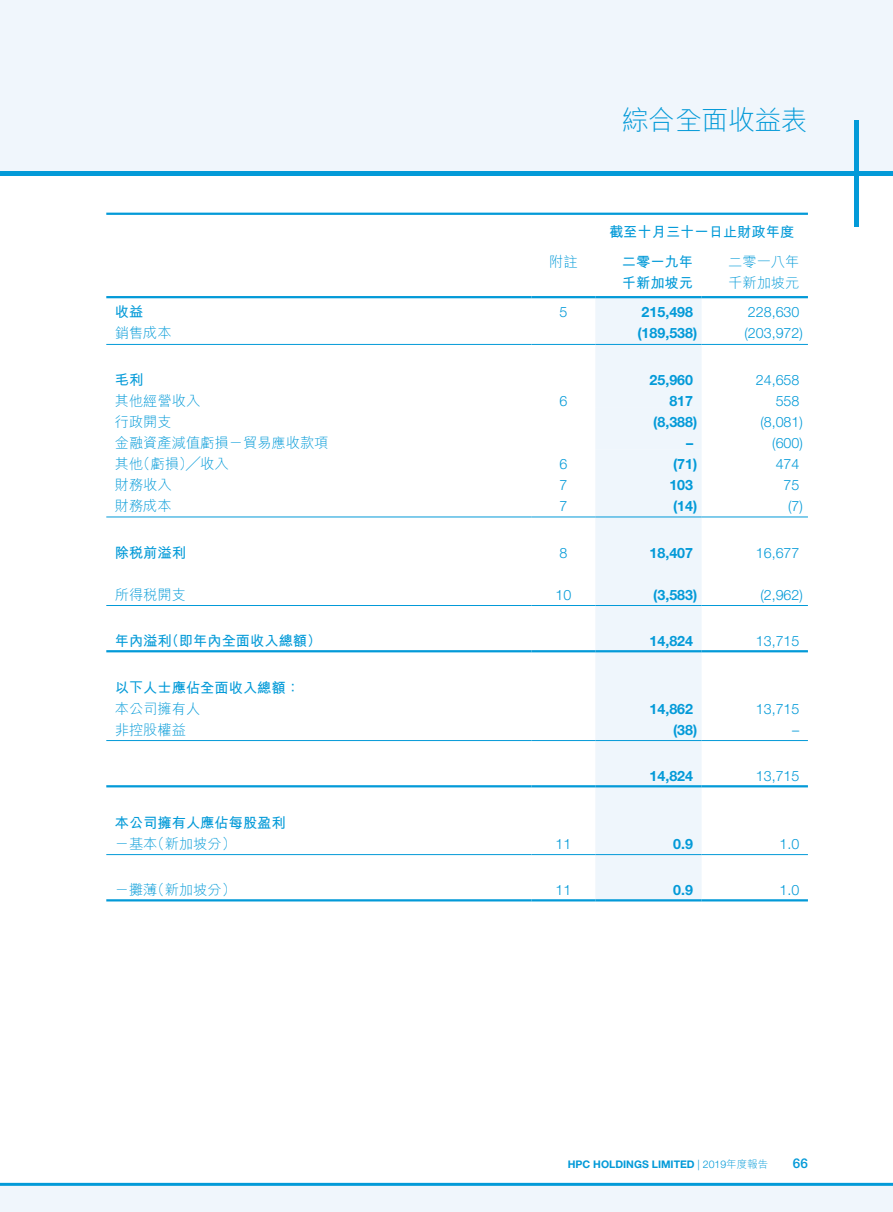
<style>
.page{position:relative;width:893px;height:1212px;background:#f0f6fc}
.page>*{position:absolute;margin:0;border:0;box-sizing:border-box;transform-origin:0 0}
.t1{font:27px "M Hei HK Light E Ten B5 H";letter-spacing:-.02em;color:#039ad8}
.t2{font:300 14.25px "Helvetica Neue LT Std";color:#039ad8}
.t3{font:14.25px "M Hei HK Light E Ten B5 H";color:#039ad8}
.t4{font:700 14.25px "Helvetica Neue LT Std";color:#039ad8}
.t5{font:14.25px "M Hei HK Bold E Ten B5 H";color:#039ad8}
.t6{font:500 13.5px "Helvetica Neue LT Std";color:#039ad8}
.t7{font:700 10.5px "Helvetica Neue LT Std";color:#039ad8}
.s1{font-weight:300}
.s2{font-family:"M Hei HK Light E Ten B5 H";font-weight:400}
</style>
<div class="page">
<div style="left:0;top:173px;width:893px;height:1012px;background:#fff"></div>
<hr style="left:0;top:171px;width:893px;height:4px;background:#039ad8">
<hr style="left:855px;top:120px;width:4px;height:106px;background:#039ad8">
<hr style="left:0;top:1183px;width:893px;height:3px;background:#039ad8">
<svg style="left:106px;top:298px;width:702px;height:558px"></svg>
<div style="left:595px;top:298px;width:107px;height:601px;background:#eff6fc"></div>
<div style="left:595px;top:408px;width:107px;height:42px;background:#eff6fc"></div>
<hr style="left:106px;top:213px;width:702px;height:2px;background:#039ad8">
<hr style="left:106px;top:296px;width:425px;height:2px;background:#039ad8">
<hr style="left:531px;top:296px;width:64px;height:2px;background:#039ad8">
<hr style="left:595px;top:296px;width:107px;height:2px;background:#039ad8">
<hr style="left:702px;top:296px;width:106px;height:2px;background:#039ad8">
<hr style="left:106px;top:344px;width:425px;height:1px;background:#039ad8">
<hr style="left:531px;top:344px;width:64px;height:1px;background:#039ad8">
<hr style="left:595px;top:344px;width:107px;height:1px;background:#039ad8">
<hr style="left:702px;top:344px;width:106px;height:1px;background:#039ad8">
<hr style="left:106px;top:517px;width:425px;height:1px;background:#039ad8">
<hr style="left:531px;top:517px;width:64px;height:1px;background:#039ad8">
<hr style="left:595px;top:517px;width:107px;height:1px;background:#039ad8">
<hr style="left:702px;top:517px;width:106px;height:1px;background:#039ad8">
<hr style="left:106px;top:605px;width:425px;height:1px;background:#039ad8">
<hr style="left:531px;top:605px;width:64px;height:1px;background:#039ad8">
<hr style="left:595px;top:605px;width:107px;height:1px;background:#039ad8">
<hr style="left:702px;top:605px;width:106px;height:1px;background:#039ad8">
<hr style="left:106px;top:650px;width:425px;height:2px;background:#039ad8">
<hr style="left:531px;top:650px;width:64px;height:2px;background:#039ad8">
<hr style="left:595px;top:650px;width:107px;height:2px;background:#039ad8">
<hr style="left:702px;top:650px;width:106px;height:2px;background:#039ad8">
<hr style="left:106px;top:740px;width:425px;height:1px;background:#039ad8">
<hr style="left:531px;top:740px;width:64px;height:1px;background:#039ad8">
<hr style="left:595px;top:740px;width:107px;height:1px;background:#039ad8">
<hr style="left:702px;top:740px;width:106px;height:1px;background:#039ad8">
<hr style="left:106px;top:785px;width:425px;height:2px;background:#039ad8">
<hr style="left:531px;top:785px;width:64px;height:2px;background:#039ad8">
<hr style="left:595px;top:785px;width:107px;height:2px;background:#039ad8">
<hr style="left:702px;top:785px;width:106px;height:2px;background:#039ad8">
<hr style="left:106px;top:854px;width:425px;height:1px;background:#039ad8">
<hr style="left:531px;top:854px;width:64px;height:1px;background:#039ad8">
<hr style="left:595px;top:854px;width:107px;height:1px;background:#039ad8">
<hr style="left:702px;top:854px;width:106px;height:1px;background:#039ad8">
<hr style="left:106px;top:899px;width:425px;height:2px;background:#039ad8">
<hr style="left:531px;top:899px;width:64px;height:2px;background:#039ad8">
<hr style="left:595px;top:899px;width:107px;height:2px;background:#039ad8">
<hr style="left:702px;top:899px;width:106px;height:2px;background:#039ad8">
<h1 class="t1" style="left:622px;top:110px;width:187px">綜合全面收益表</h1>
<p class="t5" style="left:609px;top:226px;width:187px">截至十月三十一日止財政年度</p>
<p class="t3" style="left:549px;top:256px;width:30px">附註</p>
<p class="t5" style="left:622px;top:256px;width:73px">二零一九年</p>
<p class="t3" style="left:728px;top:256px;width:73px">二零一八年</p>
<p class="t5" style="left:622px;top:277px;width:73px">千新加坡元</p>
<p class="t3" style="left:728px;top:277px;width:73px">千新加坡元</p>
<p class="t5" style="left:115px;top:307px;width:30px">收益</p>
<p class="t2" style="left:559px;top:307px;width:9px">5</p>
<p class="t4" style="left:642px;top:307px;width:53px">215,498</p>
<p class="t2" style="left:748px;top:307px;width:53px">228,630</p>
<p class="t3" style="left:115px;top:328px;width:58px">銷售成本</p>
<p class="t4" style="left:637px;top:328px;width:61px">(189,538)</p>
<p class="t2" style="left:744px;top:328px;width:60px">(203,972)</p>
<p class="t5" style="left:115px;top:374px;width:30px">毛利</p>
<p class="t4" style="left:649px;top:375px;width:45px">25,960</p>
<p class="t2" style="left:756px;top:375px;width:45px">24,658</p>
<p class="t3" style="left:115px;top:395px;width:87px">其他經營收入</p>
<p class="t2" style="left:559px;top:396px;width:9px">6</p>
<p class="t4" style="left:669px;top:396px;width:25px">817</p>
<p class="t2" style="left:776px;top:396px;width:25px">558</p>
<p class="t3" style="left:115px;top:416px;width:58px">行政開支</p>
<p class="t4" style="left:653px;top:417px;width:46px">(8,388)</p>
<p class="t2" style="left:760px;top:417px;width:44px">(8,081)</p>
<p class="t3" style="left:115px;top:437px;width:215px">金融資產減值虧損－貿易應收款項</p>
<p class="t4" style="left:686px;top:438px;width:9px">–</p>
<p class="t2" style="left:772px;top:438px;width:32px">(600)</p>
<p class="t3" style="left:115px;top:458px;width:115px">其他（虧損）╱收入</p>
<p class="t2" style="left:559px;top:459px;width:9px">6</p>
<p class="t4" style="left:673px;top:459px;width:26px">(71)</p>
<p class="t2" style="left:776px;top:459px;width:25px">474</p>
<p class="t3" style="left:115px;top:479px;width:58px">財務收入</p>
<p class="t2" style="left:559px;top:480px;width:9px">7</p>
<p class="t4" style="left:669px;top:480px;width:25px">103</p>
<p class="t2" style="left:784px;top:480px;width:17px">75</p>
<p class="t3" style="left:115px;top:500px;width:58px">財務成本</p>
<p class="t2" style="left:559px;top:501px;width:9px">7</p>
<p class="t4" style="left:673px;top:501px;width:26px">(14)</p>
<p class="t2" style="left:788px;top:501px;width:16px">(7)</p>
<p class="t5" style="left:115px;top:547px;width:73px">除稅前溢利</p>
<p class="t2" style="left:559px;top:547px;width:9px">8</p>
<p class="t4" style="left:649px;top:547px;width:45px">18,407</p>
<p class="t2" style="left:756px;top:547px;width:45px">16,677</p>
<p class="t3" style="left:115px;top:589px;width:73px">所得稅開支</p>
<p class="t2" style="left:555px;top:589px;width:17px">10</p>
<p class="t4" style="left:653px;top:589px;width:46px">(3,583)</p>
<p class="t2" style="left:760px;top:589px;width:44px">(2,962)</p>
<p class="t5" style="left:115px;top:635px;width:208px">年內溢利（即年內全面收入總額）</p>
<p class="t4" style="left:649px;top:636px;width:45px">14,824</p>
<p class="t2" style="left:756px;top:636px;width:45px">13,715</p>
<p class="t5" style="left:115px;top:682px;width:187px">以下人士應佔全面收入總額：</p>
<p class="t3" style="left:115px;top:703px;width:87px">本公司擁有人</p>
<p class="t4" style="left:649px;top:703px;width:45px">14,862</p>
<p class="t2" style="left:756px;top:703px;width:45px">13,715</p>
<p class="t3" style="left:115px;top:724px;width:73px">非控股權益</p>
<p class="t4" style="left:673px;top:724px;width:26px">(38)</p>
<p class="t2" style="left:792px;top:724px;width:9px">–</p>
<p class="t4" style="left:649px;top:771px;width:45px">14,824</p>
<p class="t2" style="left:756px;top:771px;width:45px">13,715</p>
<p class="t5" style="left:115px;top:817px;width:172px">本公司擁有人應佔每股盈利</p>
<p class="t3" style="left:115px;top:838px;width:123px">－基本（新加坡分）</p>
<p class="t2" style="left:555px;top:838px;width:17px">11</p>
<p class="t4" style="left:673px;top:838px;width:21px">0.9</p>
<p class="t2" style="left:780px;top:838px;width:21px">1.0</p>
<p class="t3" style="left:115px;top:884px;width:123px">－攤薄（新加坡分）</p>
<p class="t2" style="left:555px;top:885px;width:17px">11</p>
<p class="t4" style="left:673px;top:885px;width:21px">0.9</p>
<p class="t2" style="left:780px;top:885px;width:21px">1.0</p>
<p class="t7" style="left:568px;top:1160px;width:202px">HPC HOLDINGS LIMITED <span class="s1">| 2019</span><span class="s2">年度報告</span></p>
<p class="t6" style="left:793px;top:1158px;width:17px">66</p>
</div>
